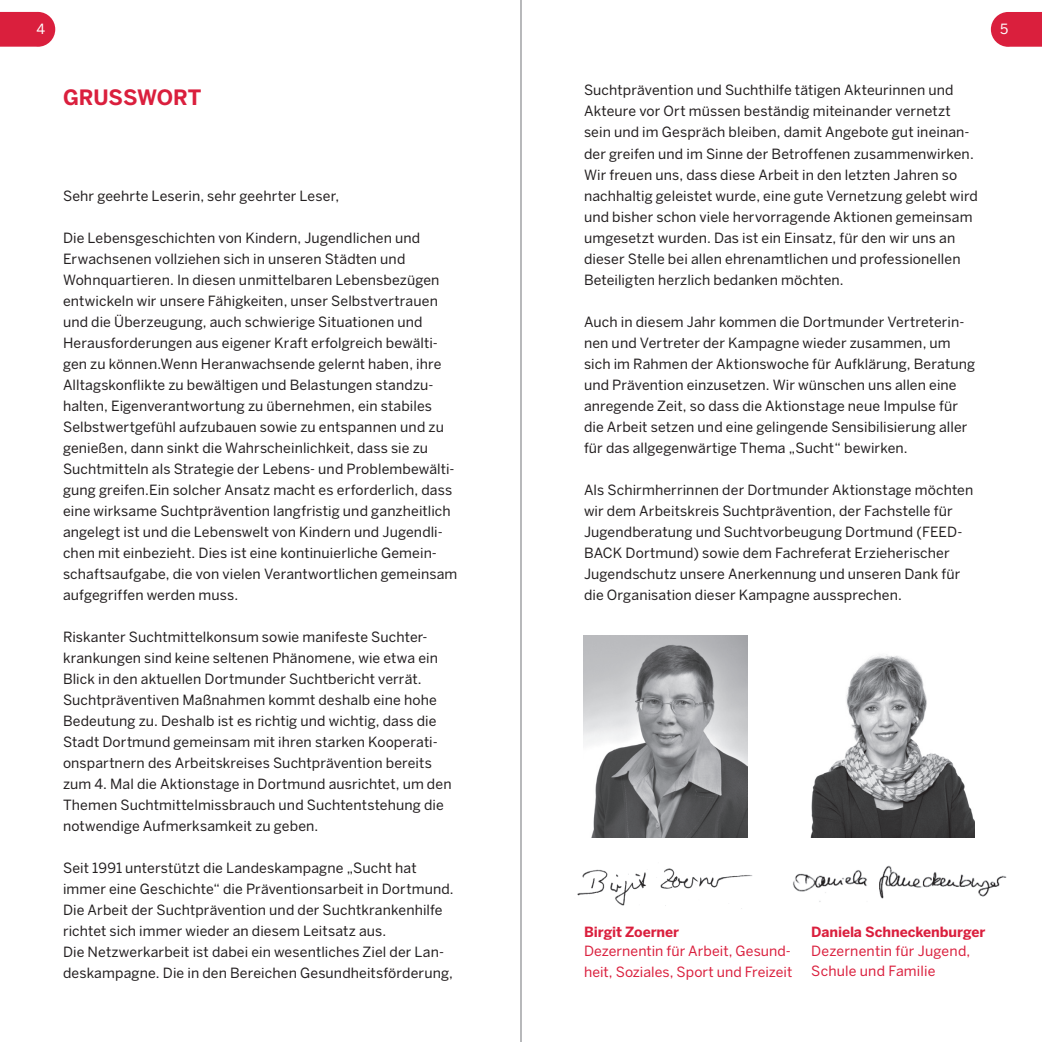
<style>
.page{position:relative;width:1042px;height:1042px;background:#fff}
.page>*{position:absolute;margin:0;border:0;box-sizing:border-box;transform-origin:0 0}
.t1{font:700 21px "Benton Sans";letter-spacing:-.005em;color:#da1f3d}
.t2{font:14px/21px "Benton Sans";letter-spacing:.01em;color:#231f20}
.t3{font:14px/21px "Benton Sans";letter-spacing:.005em;color:#da1f3d}
.t4{font:700 14px "Benton Sans";letter-spacing:-.005em;color:#da1f3d}
.t5{font:14px "Benton Sans";color:#fff}
</style>
<div class="page">
<svg style="left:0;top:12px;width:55px;height:35px;background:#dc2f4a"></svg>
<svg style="left:991px;top:12px;width:51px;height:35px;background:#dc304c"></svg>
<img style="left:577px;top:868px;width:166px;height:41px">
<img style="left:743px;top:865px;width:264px;height:37px">
<img style="left:583px;top:636px;width:164px;height:201px">
<img style="left:810px;top:654px;width:164px;height:183px">
<hr style="left:520px;top:0;width:2px;height:1042px;background:#939598">
<p class="t5" style="left:37px;top:21px;width:10px">4</p>
<p class="t5" style="left:1000px;top:21px;width:10px">5</p>
<h1 class="t1" style="left:63px;top:85px;width:140px">GRUSSWORT</h1>
<p class="t2" style="left:63px;top:185px;width:278px">Sehr geehrte Leserin, sehr geehrter Leser,</p>
<p class="t2" style="left:63px;top:227px;width:396px">Die Lebensgeschichten von Kindern, Jugendlichen und Erwachsenen vollziehen sich in unseren Städten und Wohnquartieren. In diesen unmittelbaren Lebensbezügen entwickeln wir unsere Fähigkeiten, unser Selbstvertrauen und die Überzeugung, auch schwierige Situationen und Herausforderungen aus eigener Kraft erfolgreich bewälti&shy;gen zu können.Wenn Heranwachsende gelernt haben, ihre Alltagskonflikte zu bewältigen und Belastungen standzu&shy;halten, Eigenverantwortung zu übernehmen, ein stabiles Selbstwertgefühl aufzubauen sowie zu entspannen und zu genießen, dann sinkt die Wahrscheinlichkeit, dass sie zu Suchtmitteln als Strategie der Lebens- und Problembewälti&shy;gung greifen.Ein solcher Ansatz macht es erforderlich, dass eine wirksame Suchtprävention langfristig und ganzheitlich angelegt ist und die Lebenswelt von Kindern und Jugendli&shy;chen mit einbezieht. Dies ist eine kontinuierliche Gemein&shy;schaftsaufgabe, die von vielen Verantwortlichen gemeinsam aufgegriffen werden muss.</p>
<p class="t2" style="left:63px;top:626px;width:390px">Riskanter Suchtmittelkonsum sowie manifeste Suchter&shy;krankungen sind keine seltenen Phänomene, wie etwa ein Blick in den aktuellen Dortmunder Suchtbericht verrät.<br>Suchtpräventiven Maßnahmen kommt deshalb eine hohe Bedeutung zu. Deshalb ist es richtig und wichtig, dass die Stadt Dortmund gemeinsam mit ihren starken Kooperati&shy;onspartnern des Arbeitskreises Suchtprävention bereits zum 4. Mal die Aktionstage in Dortmund ausrichtet, um den Themen Suchtmittelmissbrauch und Suchtentstehung die notwendige Aufmerksamkeit zu geben.</p>
<p class="t2" style="left:63px;top:857px;width:392px">Seit 1991 unterstützt die Landeskampagne „Sucht hat immer eine Geschichte“ die Präventionsarbeit in Dortmund.<br>Die Arbeit der Suchtprävention und der Suchtkrankenhilfe richtet sich immer wieder an diesem Leitsatz aus.<br>Die Netzwerkarbeit ist dabei ein wesentliches Ziel der Lan&shy;deskampagne. Die in den Bereichen Gesundheitsförderung,</p>
<p class="t2" style="left:584px;top:80px;width:395px">Suchtprävention und Suchthilfe tätigen Akteurinnen und Akteure vor Ort müssen beständig miteinander vernetzt sein und im Gespräch bleiben, damit Angebote gut ineinan&shy;der greifen und im Sinne der Betroffenen zusammenwirken.<br>Wir freuen uns, dass diese Arbeit in den letzten Jahren so nachhaltig geleistet wurde, eine gute Vernetzung gelebt wird und bisher schon viele hervorragende Aktionen gemeinsam umgesetzt wurden. Das ist ein Einsatz, für den wir uns an dieser Stelle bei allen ehrenamtlichen und professionellen Beteiligten herzlich bedanken möchten.</p>
<p class="t2" style="left:584px;top:311px;width:393px">Auch in diesem Jahr kommen die Dortmunder Vertreterin&shy;nen und Vertreter der Kampagne wieder zusammen, um sich im Rahmen der Aktionswoche für Aufklärung, Beratung und Prävention einzusetzen. Wir wünschen uns allen eine anregende Zeit, so dass die Aktionstage neue Impulse für die Arbeit setzen und eine gelingende Sensibilisierung aller für das allgegenwärtige Thema „Sucht“ bewirken.</p>
<p class="t2" style="left:584px;top:479px;width:391px">Als Schirmherrinnen der Dortmunder Aktionstage möchten wir dem Arbeitskreis Suchtprävention, der Fachstelle für Jugendberatung und Suchtvorbeugung Dortmund (FEED-BACK Dortmund) sowie dem Fachreferat Erzieherischer Jugendschutz unsere Anerkennung und unseren Dank für die Organisation dieser Kampagne aussprechen.</p>
<p class="t4" style="left:584px;top:923px;width:97px">Birgit Zoerner</p>
<p class="t3" style="left:584px;top:940px;width:210px">Dezernentin für Arbeit, Gesund&shy;heit, Soziales, Sport und Freizeit</p>
<p class="t4" style="left:811px;top:923px;width:176px">Daniela Schneckenburger</p>
<p class="t3" style="left:811px;top:941px;width:161px;line-height:19.2px">Dezernentin für Jugend,<br>Schule und Familie</p>
</div>
